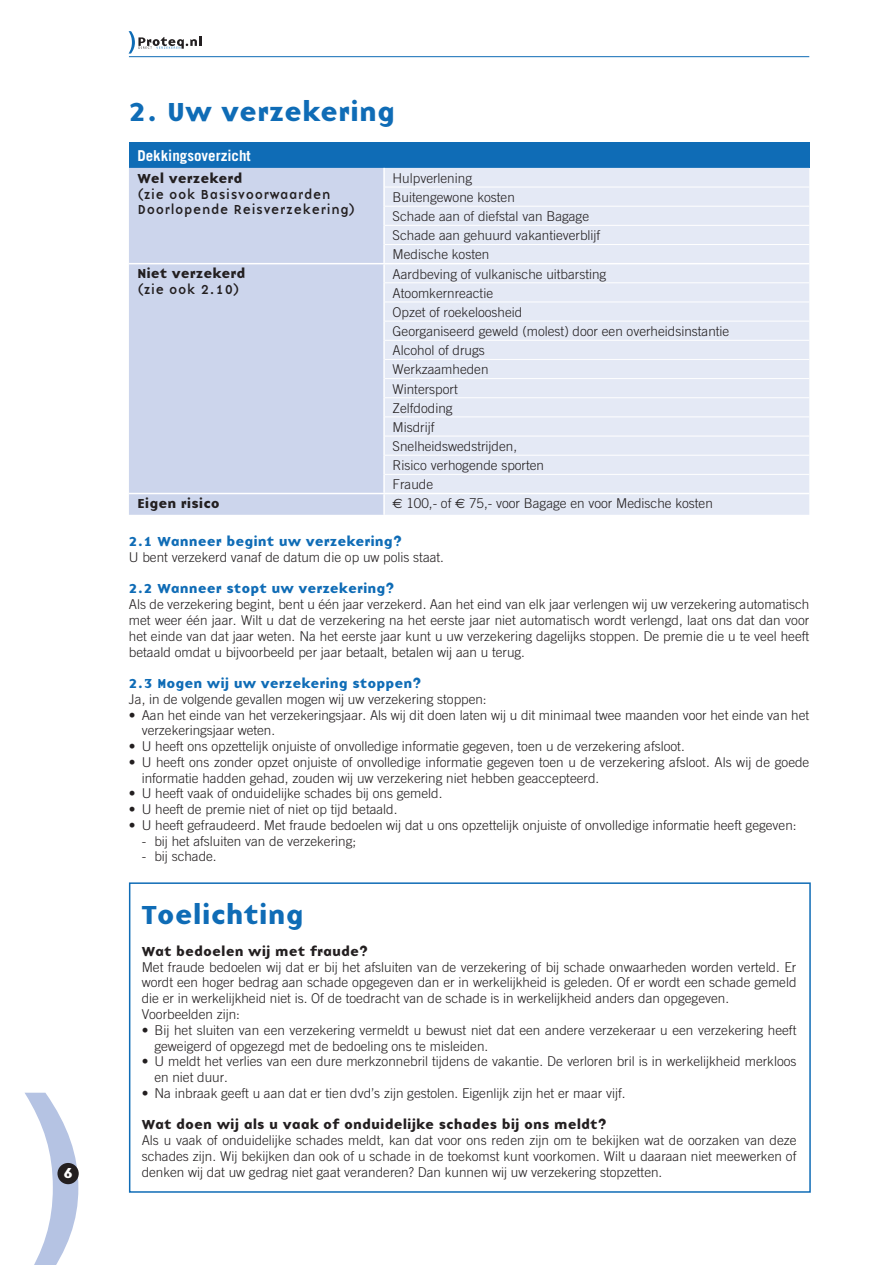
<style>
.page{position:relative;width:894px;height:1265px;background:#fff}
.page>*{position:absolute;margin:0;border:0;box-sizing:border-box;transform-origin:0 0}
.t1{font:27px "Base Nine B";color:#0f6cb6}
.t2{font:700 15px "Trade Gothic";color:#fff}
.t3{font:15px "Base Nine B";color:#fff}
.t4{font:300 13.5px/19.2px "Trade Gothic";color:#231f20}
.t5{font:13.5px "Base Nine B";color:#231f20}
.t6{font:13.5px "Base Nine B";color:#0f6cb6}
.t7{font:13.5px/15.8px "Base Nine";color:#231f20}
.s1{font-family:"Euro Sans";font-weight:400}
.s2{font-family:"Trade Gothic Bold Two";font-weight:400}
</style>
<div class="page">
<svg style="left:25px;top:1092px;width:53px;height:172px"></svg>
<div style="left:57px;top:1162px;width:22px;height:21px;background:#231f20;border-radius:50%"></div>
<svg style="left:129px;top:31px;width:72px;height:23px"></svg>
<hr style="left:129px;top:56px;width:680px;height:1px;background:#0f6cb6">
<div style="left:129px;top:142px;width:680px;height:26px;background:#0f6cb6"></div>
<div style="left:129px;top:168px;width:254px;height:346px;background:#ccd5ec"></div>
<div style="left:385px;top:168px;width:424px;height:346px;background:#e4e9f5"></div>
<hr style="left:129px;top:263px;width:255px;height:1px;background:#fff">
<hr style="left:384px;top:263px;width:425px;height:1px;background:#fff">
<hr style="left:129px;top:492px;width:255px;height:2px;background:#fff">
<hr style="left:384px;top:492px;width:425px;height:2px;background:#fff">
<svg style="left:383px;top:168px;width:1px;height:229px"></svg>
<svg style="left:383px;top:417px;width:1px;height:75px"></svg>
<hr style="left:385px;top:187px;width:424px;height:1px;background:#fff">
<hr style="left:385px;top:206px;width:424px;height:1px;background:#fff">
<hr style="left:385px;top:225px;width:424px;height:1px;background:#fff">
<hr style="left:385px;top:244px;width:424px;height:1px;background:#fff">
<hr style="left:385px;top:282px;width:424px;height:1px;background:#fff">
<hr style="left:385px;top:302px;width:424px;height:1px;background:#fff">
<hr style="left:385px;top:321px;width:424px;height:1px;background:#fff">
<hr style="left:385px;top:340px;width:424px;height:1px;background:#fff">
<hr style="left:385px;top:359px;width:424px;height:1px;background:#fff">
<hr style="left:385px;top:378px;width:424px;height:1px;background:#fff">
<hr style="left:385px;top:397px;width:424px;height:1px;background:#fff">
<hr style="left:385px;top:416px;width:424px;height:1px;background:#fff">
<hr style="left:385px;top:436px;width:424px;height:1px;background:#fff">
<hr style="left:385px;top:455px;width:424px;height:1px;background:#fff">
<hr style="left:385px;top:474px;width:424px;height:1px;background:#fff">
<div style="left:129px;top:882px;width:682px;height:310px;border:2px solid #0f6cb6"></div>
<h1 class="t1" style="left:129px;top:90px;width:268px">2. Uw verzekering</h1>
<p class="t2" style="left:137px;top:146px;width:115px">Dekkingsoverzicht</p>
<p class="t5" style="left:137px;top:167px;width:107px">Wel verzekerd</p>
<p class="t7" style="left:137px;top:186px;width:219px">(zie ook Basisvoorwaarden<br>Doorlopende Reisverzekering)</p>
<p class="t4" style="left:393px;top:168px;width:209px">Hulpverlening<br>Buitengewone kosten<br>Schade aan of diefstal van Bagage<br>Schade aan gehuurd vakantieverblijf<br>Medische kosten</p>
<p class="t5" style="left:137px;top:263px;width:110px">Niet verzekerd</p>
<p class="t7" style="left:137px;top:281px;width:104px">(zie ook 2.10)</p>
<p class="t4" style="left:393px;top:264px;width:338px">Aardbeving of vulkanische uitbarsting<br>Atoomkernreactie<br>Opzet of roekeloosheid<br>Georganiseerd geweld (molest) door een overheidsinstantie<br>Alcohol of drugs<br>Werkzaamheden<br>Wintersport<br>Zelfdoding<br>Misdrijf<br>Snelheidswedstrijden,<br>Risico verhogende sporten<br>Fraude</p>
<p class="t5" style="left:137px;top:492px;width:84px">Eigen risico</p>
<p class="t4" style="left:393px;top:494px;width:322px"><span class="s1">€</span> 100,- of <span class="s1">€</span> 75,- voor Bagage en voor Medische kosten</p>
<p class="t6" style="left:129px;top:531px;width:275px">2.1 Wanneer begint uw verzekering?</p>
<p class="t4" style="left:129px;top:547px;width:317px">U bent verzekerd vanaf de datum die op uw polis staat.</p>
<p class="t6" style="left:129px;top:578px;width:267px">2.2 Wanneer stopt uw verzekering?</p>
<p class="t4" style="left:129px;top:596px;width:682px;line-height:15.8px;text-align:justify">Als de verzekering begint, bent u één jaar verzekerd. Aan het eind van elk jaar verlengen wij uw verzekering automatisch met weer één jaar. Wilt u dat de verzekering na het eerste jaar niet automatisch wordt verlengd, laat ons dat dan voor het einde van dat jaar weten. Na het eerste jaar kunt u uw verzekering dagelijks stoppen. De premie die u te veel heeft betaald omdat u bijvoorbeeld per jaar betaalt, betalen wij aan u terug.</p>
<p class="t6" style="left:129px;top:672px;width:294px">2.3 Mogen wij uw verzekering stoppen?</p>
<p class="t4" style="left:129px;top:689px;width:359px">Ja, in de volgende gevallen mogen wij uw verzekering stoppen:</p>
<p class="t4" style="left:142px;top:706px;width:669px;line-height:15.8px;text-indent:-13px"><span class="s2">•</span> Aan het einde van het verzekeringsjaar. Als wij dit doen laten wij u dit minimaal twee maanden voor het einde van het verzekeringsjaar weten.</p>
<p class="t4" style="left:129px;top:736px;width:557px"><span class="s2">•</span> U heeft ons opzettelijk onjuiste of onvolledige informatie gegeven, toen u de verzekering afsloot.</p>
<p class="t4" style="left:142px;top:754px;width:669px;line-height:15.8px;text-indent:-13px"><span class="s2">•</span> U heeft ons zonder opzet onjuiste of onvolledige informatie gegeven toen u de verzekering afsloot. Als wij de goede informatie hadden gehad, zouden wij uw verzekering niet hebben geaccepteerd.</p>
<p class="t4" style="left:129px;top:783px;width:315px"><span class="s2">•</span> U heeft vaak of onduidelijke schades bij ons gemeld.</p>
<p class="t4" style="left:129px;top:799px;width:270px"><span class="s2">•</span> U heeft de premie niet of niet op tijd betaald.</p>
<p class="t4" style="left:129px;top:815px;width:669px"><span class="s2">•</span> U heeft gefraudeerd. Met fraude bedoelen wij dat u ons opzettelijk onjuiste of onvolledige informatie heeft gegeven:</p>
<p class="t4" style="left:142px;top:831px;width:216px">- bij het afsluiten van de verzekering;</p>
<p class="t4" style="left:142px;top:846px;width:77px">- bij schade.</p>
<h1 class="t1" style="left:142px;top:893px;width:164px">Toelichting</h1>
<p class="t5" style="left:142px;top:940px;width:228px">Wat bedoelen wij met fraude?</p>
<p class="t4" style="left:142px;top:958px;width:656px;line-height:15.8px">Met fraude bedoelen wij dat er bij het afsluiten van de verzekering of bij schade onwaarheden worden verteld. Er wordt een hoger bedrag aan schade opgegeven dan er in werkelijkheid is geleden. Of er wordt een schade gemeld die er in werkelijkheid niet is. Of de toedracht van de schade is in werkelijkheid anders dan opgegeven.<br>Voorbeelden zijn:</p>
<p class="t4" style="left:154px;top:1021px;width:644px;line-height:15.8px;text-indent:-13px">• Bij het sluiten van een verzekering vermeldt u bewust niet dat een andere verzekeraar u een verzekering heeft geweigerd of opgezegd met de bedoeling ons te misleiden.</p>
<p class="t4" style="left:154px;top:1053px;width:644px;line-height:15.8px;text-indent:-13px">• U meldt het verlies van een dure merkzonnebril tijdens de vakantie. De verloren bril is in werkelijkheid merkloos en niet duur.</p>
<p class="t4" style="left:142px;top:1082px;width:485px">• Na inbraak geeft u aan dat er tien dvd’s zijn gestolen. Eigenlijk zijn het er maar vijf.</p>
<p class="t5" style="left:142px;top:1113px;width:467px">Wat doen wij als u vaak of onduidelijke schades bij ons meldt?</p>
<p class="t4" style="left:142px;top:1131px;width:656px;line-height:15.8px">Als u vaak of onduidelijke schades meldt, kan dat voor ons reden zijn om te bekijken wat de oorzaken van deze schades zijn. Wij bekijken dan ook of u schade in de toekomst kunt voorkomen. Wilt u daaraan niet meewerken of</p>
<p class="t3" style="left:63px;top:1160px;width:12px">6</p>
<p class="t4" style="left:142px;top:1161px;width:522px">denken wij dat uw gedrag niet gaat veranderen? Dan kunnen wij uw verzekering stopzetten.</p>
</div>
